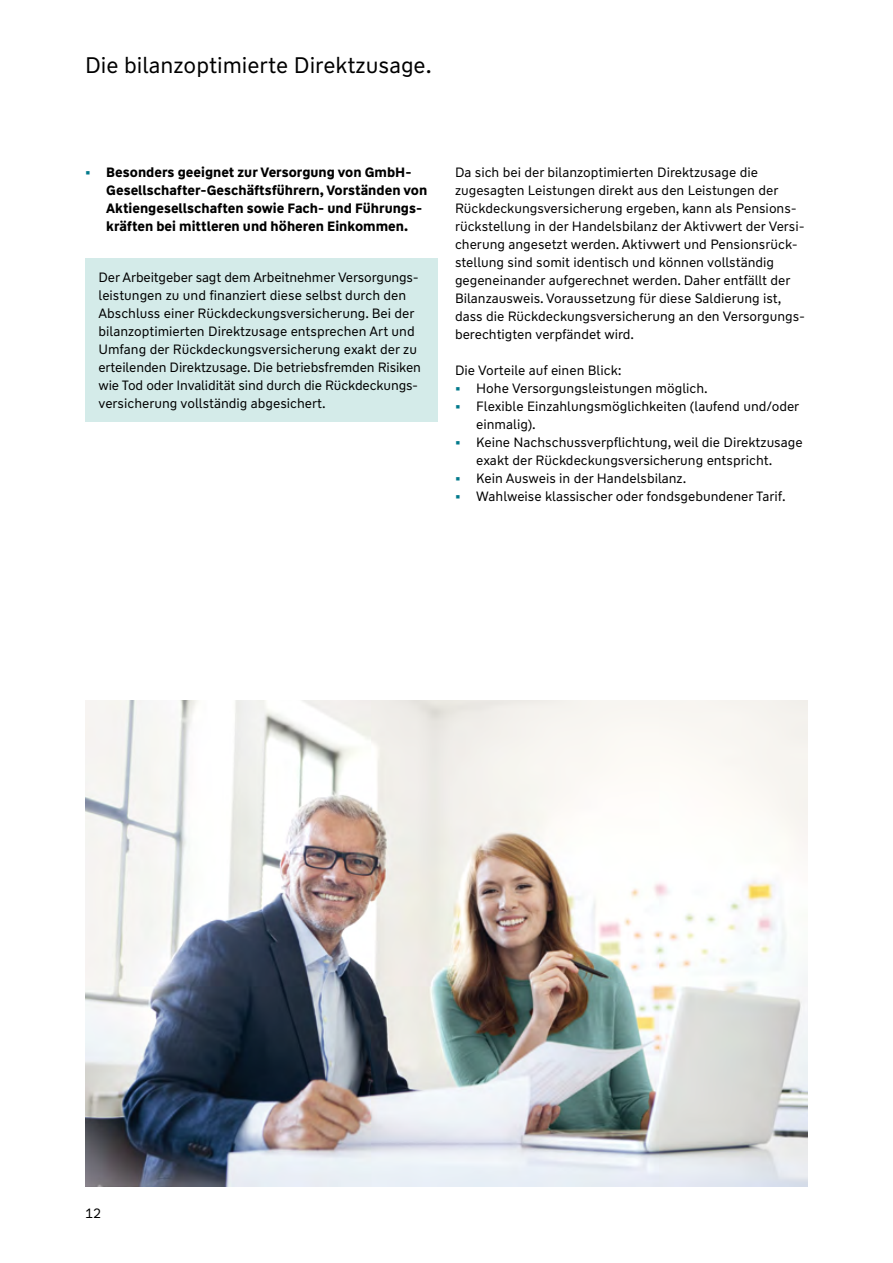
<style>
.page{position:relative;width:893px;height:1263px;background:#fff}
.page>*{position:absolute;margin:0;border:0;box-sizing:border-box;transform-origin:0 0}
.t1{font:22.5px "WW Type";color:#000}
.t2{font:13.5px/18px "WW Type";color:#000}
.t3{font:700 13.5px/18px "WW Type";color:#000}
.s1{color:#00798b}
.s2{font-weight:700;color:#00798b}
</style>
<div class="page">
<div style="left:85px;top:258px;width:353px;height:164px;background:#d4ebe9"></div>
<img style="left:85px;top:700px;width:723px;height:486px">
<h1 class="t1" style="left:85px;top:51px;width:348px">Die bilanzoptimierte Direktzusage.</h1>
<p class="t3" style="left:106px;top:163px;width:322px;text-indent:-21px"><span class="s1">•</span> Besonders geeignet zur Versorgung von GmbH-Gesellschafter-Geschäftsführern, Vorständen von Aktiengesellschaften sowie Fach- und Führungs&shy;kräften bei mittleren und höheren Einkommen.</p>
<p class="t2" style="left:99px;top:268px;width:324px">Der Arbeitgeber sagt dem Arbeitnehmer Versorgungs&shy;leistungen zu und finanziert diese selbst durch den Abschluss einer Rückdeckungsversicherung. Bei der bilanzoptimierten Direktzusage entsprechen Art und Umfang der Rückdeckungsversicherung exakt der zu erteilenden Direktzusage. Die betriebsfremden Risiken wie Tod oder Invalidität sind durch die Rückdeckungs&shy;versicherung vollständig abgesichert.</p>
<p class="t2" style="left:455px;top:163px;width:352px">Da sich bei der bilanzoptimierten Direktzusage die zugesagten Leistungen direkt aus den Leistungen der Rückdeckungsversicherung ergeben, kann als Pensions&shy;rückstellung in der Handelsbilanz der Aktivwert der Versi&shy;cherung angesetzt werden. Aktivwert und Pensionsrück&shy;stellung sind somit identisch und können vollständig gegeneinander aufgerechnet werden. Daher entfällt der Bilanzausweis. Voraussetzung für diese Saldierung ist, dass die Rückdeckungsversicherung an den Versorgungs&shy;berechtigten verpfändet wird.</p>
<p class="t2" style="left:455px;top:361px;width:168px">Die Vorteile auf einen Blick:</p>
<p class="t2" style="left:455px;top:379px;width:254px"><span class="s2">•</span> Hohe Versorgungsleistungen möglich.</p>
<p class="t2" style="left:476px;top:397px;width:325px;text-indent:-21px"><span class="s2">•</span> Flexible Einzahlungsmöglichkeiten (laufend und/oder einmalig).</p>
<p class="t2" style="left:476px;top:433px;width:328px;text-indent:-21px"><span class="s2">•</span> Keine Nachschussverpflichtung, weil die Direktzusage exakt der Rückdeckungsversicherung entspricht.</p>
<p class="t2" style="left:455px;top:469px;width:233px"><span class="s2">•</span> Kein Ausweis in der Handelsbilanz.</p>
<p class="t2" style="left:455px;top:487px;width:332px"><span class="s2">•</span> Wahlweise klassischer oder fondsgebundener Tarif.</p>
<p class="t2" style="left:85px;top:1204px;width:18px">12</p>
</div>
